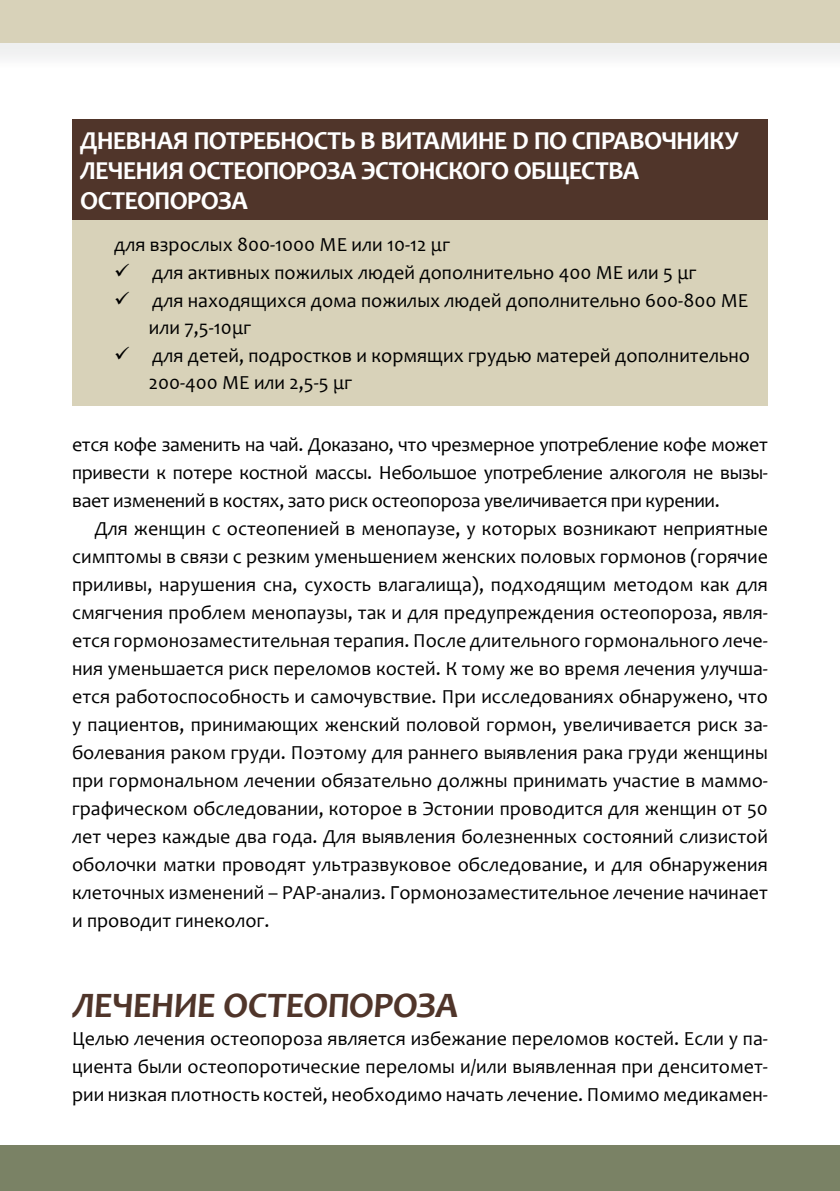
<style>
.page{position:relative;width:840px;height:1191px;background:#fff}
.page>*{position:absolute;margin:0;border:0;box-sizing:border-box;transform-origin:0 0}
.t1{font:700 36px "Candara";color:#50352a}
.t2{font:700 26px/30px "Candara";letter-spacing:-.035em;color:#fff}
.t3{font:20px/28px "Candara";color:#000;text-align:justify}
</style>
<div class="page">
<div style="left:0;top:0;width:839px;height:43px;background:#d8d2b9"></div>
<div style="left:0;top:1145px;width:839px;height:46px;background:#7a8265"></div>
<div style="left:72px;top:119px;width:695px;height:101px;background:#50352a"></div>
<div style="left:72px;top:220px;width:695px;height:186px;background:#d8d2b9"></div>
<h2 class="t2" style="left:80px;top:126px;width:659px">ДНЕВНАЯ ПОТРЕБНОСТЬ В ВИТАМИНЕ D ПО СПРАВОЧНИКУ<br>ЛЕЧЕНИЯ ОСТЕОПОРОЗА ЭСТОНСКОГО ОБЩЕСТВА<br>ОСТЕОПОРОЗА</h2>
<p class="t3" style="left:114px;top:231px;width:337px">для взрослых 800-1000 МЕ или 10-12 μг</p>
<p class="t3" style="left:114px;top:258px;width:583px">✓ для активных пожилых людей дополнительно 400 МЕ или 5 μг</p>
<p class="t3" style="left:149px;top:286px;width:600px;text-indent:-35px">✓ для находящихся дома пожилых людей дополнительно 600-800 МЕ или 7,5-10μг</p>
<p class="t3" style="left:149px;top:341px;width:602px;text-indent:-35px">✓ для детей, подростков и кормящих грудью матерей дополнительно<br>200-400 МЕ или 2,5-5 μг</p>
<p class="t3" style="left:72px;top:431px;width:697px">ется кофе заменить на чай. Доказано, что чрезмерное употребление кофе может привести к потере костной массы. Небольшое употребление алкоголя не вызы&shy;вает изменений в костях, зато риск остеопороза увеличивается при курении.</p>
<p class="t3" style="left:72px;top:515px;width:697px;text-indent:23px">Для женщин с остеопенией в менопаузе, у которых возникают неприятные симптомы в связи с резким уменьшением женских половых гормонов (горячие приливы, нарушения сна, сухость влагалища), подходящим методом как для смягчения проблем менопаузы, так и для предупреждения остеопороза, явля&shy;ется гормонозаместительная терапия. После длительного гормонального лече&shy;ния уменьшается риск переломов костей. К тому же во время лечения улучша&shy;ется работоспособность и самочувствие. При исследованиях обнаружено, что у пациентов, принимающих женский половой гормон, увеличивается риск за&shy;болевания раком груди. Поэтому для раннего выявления рака груди женщины при гормональном лечении обязательно должны принимать участие в маммо&shy;графическом обследовании, которое в Эстонии проводится для женщин от 50 лет через каждые два года. Для выявления болезненных состояний слизистой оболочки матки проводят ультразвуковое обследование, и для обнаружения клеточных изменений – РАР-анализ. Гормонозаместительное лечение начинает и проводит гинеколог.</p>
<h1 class="t1" style="left:72px;top:984px;width:390px">ЛЕЧЕНИЕ ОСТЕОПОРОЗА</h1>
<p class="t3" style="left:72px;top:1025px;width:697px">Целью лечения остеопороза является избежание переломов костей. Если у па&shy;циента были остеопоротические переломы и/или выявленная при денситомет&shy;рии низкая плотность костей, необходимо начать лечение. Помимо медикамен-</p>
</div>
